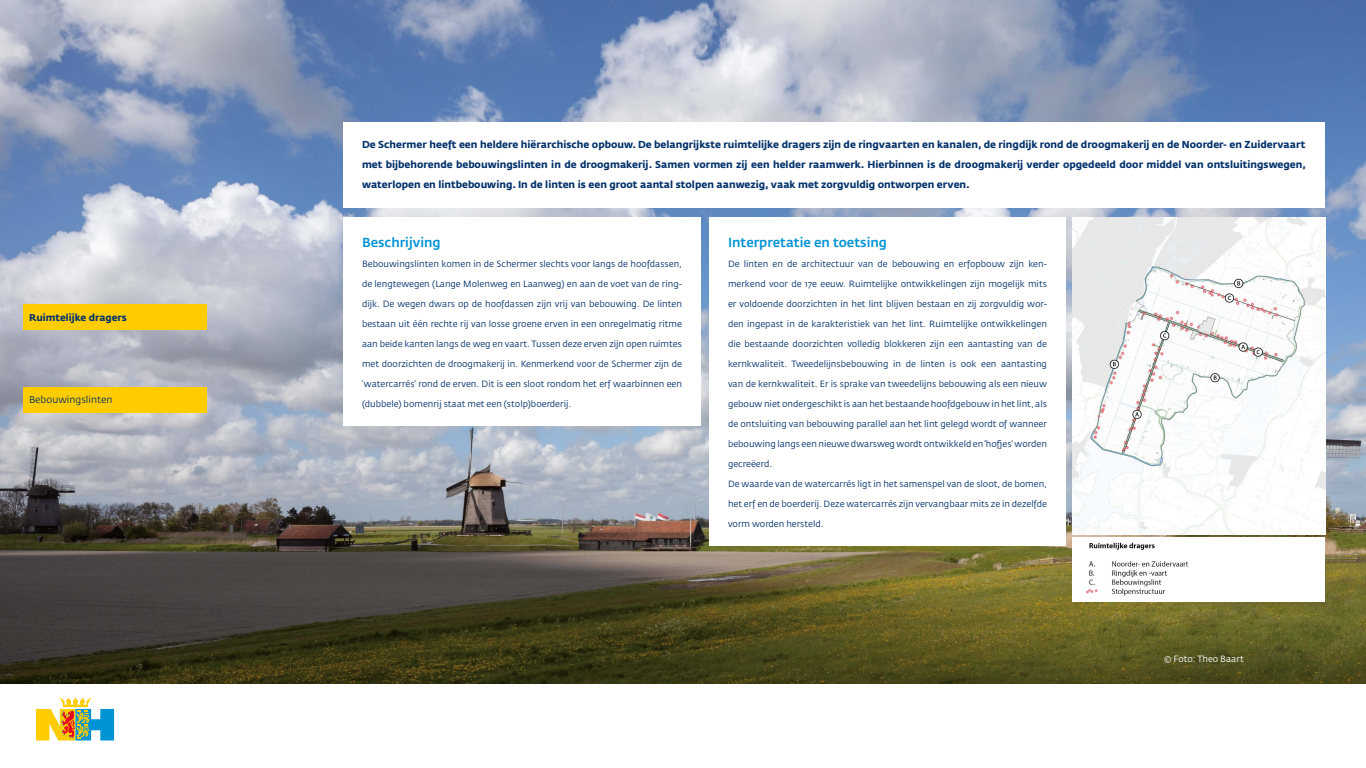
<style>
.page{position:relative;width:1366px;height:768px;background:#fff}
.page>*{position:absolute;margin:0;border:0;box-sizing:border-box;transform-origin:0 0}
.Txt{font:500 13px "Fedra Sans Std";color:#0093d6}
.txt_bold{font:700 10px/20px "Fedra Sans Std";color:#03326c;text-align:justify}
.t1{font:700 9.8px "Fedra Sans Std";color:#03326c}
.NAV_tekst_actief{font:9.8px "Fedra Sans Std";color:#03326c}
.Txt-2{font:9px "Fedra Sans Std";color:#03326c}
.t2{font:9px "Fedra Sans Std";color:#fff}
</style>
<div class="page">
<img style="left:0;top:0;width:1366px;height:684px">
<svg style="left:36px;top:698px;width:78px;height:42px"></svg>
<img style="left:1072px;top:218px;width:253px;height:317px">
<img style="left:1072px;top:537px;width:253px;height:65px">
<div style="left:709px;top:218px;width:357px;height:328px;background:#fff"></div>
<div style="left:343px;top:218px;width:358px;height:208px;background:#fff"></div>
<div style="left:343px;top:122px;width:982px;height:86px;background:#fff"></div>
<div style="left:23px;top:304px;width:184px;height:26px;background:#fc0"></div>
<div style="left:23px;top:387px;width:184px;height:26px;background:#fc0"></div>
<p class="t1" style="left:29px;top:311px;width:99px">Ruimtelijke dragers</p>
<p class="NAV_tekst_actief" style="left:29px;top:394px;width:85px">Bebouwingslinten</p>
<p class="txt_bold" style="left:362px;top:135px;width:946px">De Schermer heeft een heldere hiërarchische opbouw. De belangrijkste ruimtelijke dragers zijn de ringvaarten en kanalen, de ringdijk rond de droogmakerij en de Noorder- en Zuidervaart met bijbehorende bebouwingslinten in de droogmakerij. Samen vormen zij een helder raamwerk. Hierbinnen is de droogmakerij verder opgedeeld door middel van ontsluitingswegen, waterlopen en lintbebouwing. In de linten is een groot aantal stolpen aanwezig, vaak met zorgvuldig ontworpen erven.</p>
<p class="Txt" style="left:362px;top:234px;width:80px">Beschrijving</p>
<p class="Txt-2" style="left:362px;top:258px;width:322px">Bebouwingslinten komen in de Schermer slechts voor langs de hoofdassen,</p>
<p class="Txt-2" style="left:362px;top:278px;width:322px">de lengtewegen (Lange Molenweg en Laanweg) en aan de voet van de ring-</p>
<p class="Txt-2" style="left:362px;top:298px;width:321px">dijk. De wegen dwars op de hoofdassen zijn vrij van bebouwing. De linten</p>
<p class="Txt-2" style="left:362px;top:318px;width:321px">bestaan uit één rechte rij van losse groene erven in een onregelmatig ritme</p>
<p class="Txt-2" style="left:362px;top:338px;width:321px">aan beide kanten langs de weg en vaart. Tussen deze erven zijn open ruimtes</p>
<p class="Txt-2" style="left:362px;top:358px;width:322px">met doorzichten de droogmakerij in. Kenmerkend voor de Schermer zijn de</p>
<p class="Txt-2" style="left:362px;top:378px;width:322px">‘watercarrés’ rond de erven. Dit is een sloot rondom het erf waarbinnen een</p>
<p class="Txt-2" style="left:362px;top:398px;width:211px">(dubbele) bomenrij staat met een (stolp)boerderij.</p>
<p class="Txt" style="left:728px;top:234px;width:161px">Interpretatie en toetsing</p>
<p class="Txt-2" style="left:728px;top:258px;width:321px">De linten en de architectuur van de bebouwing en erfopbouw zijn ken-</p>
<p class="Txt-2" style="left:728px;top:278px;width:320px">merkend voor de 17e eeuw. Ruimtelijke ontwikkelingen zijn mogelijk mits</p>
<p class="Txt-2" style="left:728px;top:298px;width:321px">er voldoende doorzichten in het lint blijven bestaan en zij zorgvuldig wor-</p>
<p class="Txt-2" style="left:728px;top:318px;width:320px">den ingepast in de karakteristiek van het lint. Ruimtelijke ontwikkelingen</p>
<p class="Txt-2" style="left:728px;top:338px;width:321px">die bestaande doorzichten volledig blokkeren zijn een aantasting van de</p>
<p class="Txt-2" style="left:728px;top:358px;width:321px">kernkwaliteit. Tweedelijnsbebouwing in de linten is ook een aantasting</p>
<p class="Txt-2" style="left:728px;top:378px;width:320px">van de kernkwaliteit. Er is sprake van tweedelijns bebouwing als een nieuw</p>
<p class="Txt-2" style="left:728px;top:398px;width:320px">gebouw niet ondergeschikt is aan het bestaande hoofdgebouw in het lint, als</p>
<p class="Txt-2" style="left:728px;top:418px;width:320px">de ontsluiting van bebouwing parallel aan het lint gelegd wordt of wanneer</p>
<p class="Txt-2" style="left:728px;top:438px;width:321px">bebouwing langs een nieuwe dwarsweg wordt ontwikkeld en ‘hofjes’ worden</p>
<p class="Txt-2" style="left:728px;top:458px;width:46px">gecreëerd.</p>
<p class="Txt-2" style="left:728px;top:478px;width:321px">De waarde van de watercarrés ligt in het samenspel van de sloot, de bomen,</p>
<p class="Txt-2" style="left:728px;top:498px;width:320px">het erf en de boerderij. Deze watercarrés zijn vervangbaar mits ze in dezelfde</p>
<p class="Txt-2" style="left:728px;top:518px;width:97px">vorm worden hersteld.</p>
<p class="t2" style="left:1164px;top:653px;width:82px">© Foto: Theo Baart</p>
</div>
